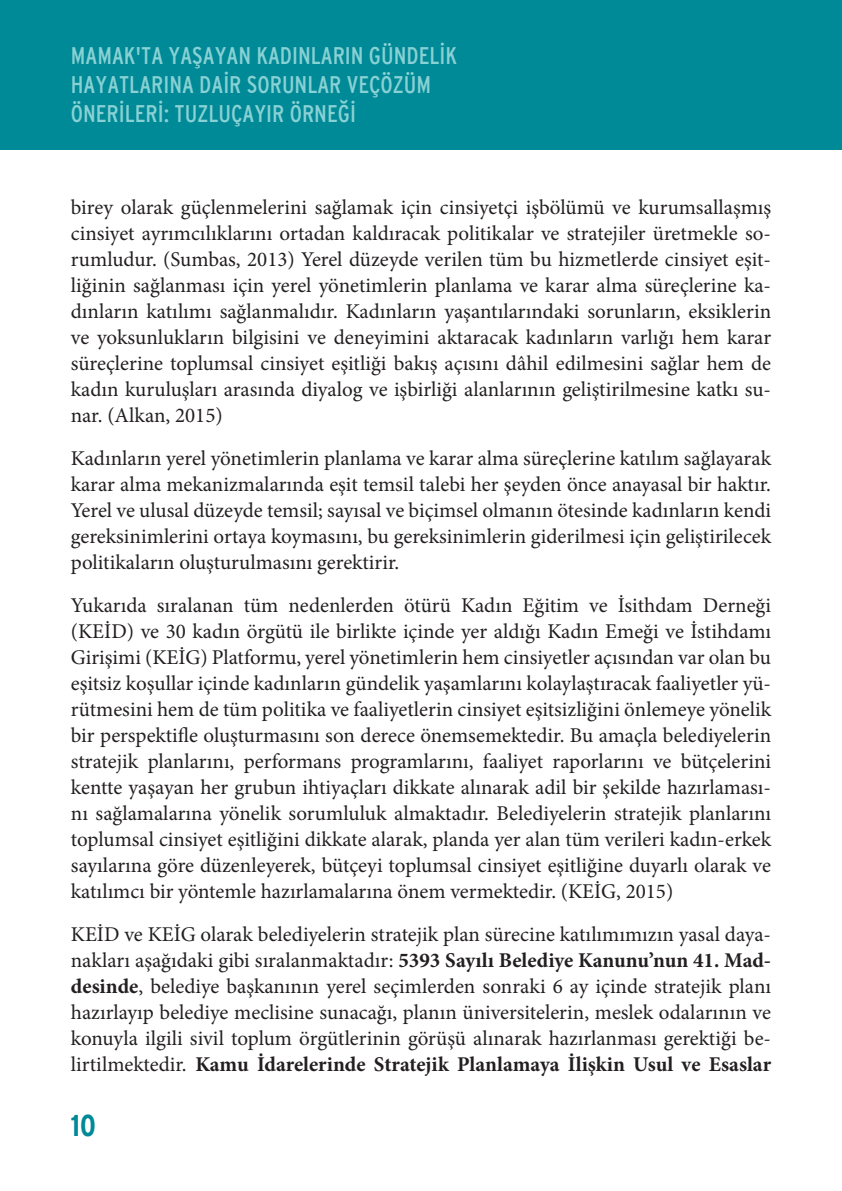
<style>
.page{position:relative;width:842px;height:1191px;background:#fff}
.page>*{position:absolute;margin:0;border:0;box-sizing:border-box;transform-origin:0 0}
.t1{font:700 condensed 30px "Interstate";color:#008996}
.t2{font:condensed 24px/28.8px "Interstate";color:#88d1d4}
.konusmalar{font:21px/26px "Minion Pro";color:#231f20;text-align:justify}
.s1{font-weight:700}
</style>
<div class="page">
<div style="left:0;top:0;width:842px;height:150px;background:#008996"></div>
<p class="t2" style="left:71px;top:41px;width:388px">MAMAK'TA YAŞAYAN KADINLARIN GÜNDELİK<br>HAYATLARINA DAİR SORUNLAR VEÇÖZÜM<br>ÖNERİLERİ: TUZLUÇAYIR ÖRNEĞİ</p>
<p class="konusmalar" style="left:71px;top:194px;width:702px">birey olarak güçlenmelerini sağlamak için cinsiyetçi işbölümü ve kurumsallaşmış cinsiyet ayrımcılıklarını ortadan kaldıracak politikalar ve stratejiler üretmekle so&shy;rumludur. (Sumbas, 2013) Yerel düzeyde verilen tüm bu hizmetlerde cinsiyet eşit&shy;liğinin sağlanması için yerel yönetimlerin planlama ve karar alma süreçlerine ka&shy;dınların katılımı sağlanmalıdır. Kadınların yaşantılarındaki sorunların, eksiklerin ve yoksunlukların bilgisini ve deneyimini aktaracak kadınların varlığı hem karar süreçlerine toplumsal cinsiyet eşitliği bakış açısını dâhil edilmesini sağlar hem de kadın kuruluşları arasında diyalog ve işbirliği alanlarının geliştirilmesine katkı su&shy;nar. (Alkan, 2015)</p>
<p class="konusmalar" style="left:71px;top:445px;width:702px">Kadınların yerel yönetimlerin planlama ve karar alma süreçlerine katılım sağlayarak karar alma mekanizmalarında eşit temsil talebi her şeyden önce anayasal bir haktır.<br>Yerel ve ulusal düzeyde temsil; sayısal ve biçimsel olmanın ötesinde kadınların kendi gereksinimlerini ortaya koymasını, bu gereksinimlerin giderilmesi için geliştirilecek politikaların oluşturulmasını gerektirir.</p>
<p class="konusmalar" style="left:71px;top:592px;width:702px">Yukarıda sıralanan tüm nedenlerden ötürü Kadın Eğitim ve İsithdam Derneği (KEİD) ve 30 kadın örgütü ile birlikte içinde yer aldığı Kadın Emeği ve İstihdamı Girişimi (KEİG) Platformu, yerel yönetimlerin hem cinsiyetler açısından var olan bu eşitsiz koşullar içinde kadınların gündelik yaşamlarını kolaylaştıracak faaliyetler yü&shy;rütmesini hem de tüm politika ve faaliyetlerin cinsiyet eşitsizliğini önlemeye yönelik bir perspektifle oluşturmasını son derece önemsemektedir. Bu amaçla belediyelerin stratejik planlarını, performans programlarını, faaliyet raporlarını ve bütçelerini kentte yaşayan her grubun ihtiyaçları dikkate alınarak adil bir şekilde hazırlaması&shy;nı sağlamalarına yönelik sorumluluk almaktadır. Belediyelerin stratejik planlarını toplumsal cinsiyet eşitliğini dikkate alarak, planda yer alan tüm verileri kadın-erkek sayılarına göre düzenleyerek, bütçeyi toplumsal cinsiyet eşitliğine duyarlı olarak ve katılımcı bir yöntemle hazırlamalarına önem vermektedir. (KEİG, 2015)</p>
<p class="konusmalar" style="left:71px;top:921px;width:702px">KEİD ve KEİG olarak belediyelerin stratejik plan sürecine katılımımızın yasal daya&shy;nakları aşağıdaki gibi sıralanmaktadır: <span class="s1">5393 Sayılı Belediye Kanunu’nun 41. Mad&shy;desinde</span>, belediye başkanının yerel seçimlerden sonraki 6 ay içinde stratejik planı hazırlayıp belediye meclisine sunacağı, planın üniversitelerin, meslek odalarının ve konuyla ilgili sivil toplum örgütlerinin görüşü alınarak hazırlanması gerektiği be&shy;lirtilmektedir. <span class="s1">Kamu İdarelerinde Stratejik Planlamaya İlişkin Usul ve Esaslar</span></p>
<h1 class="t1" style="left:71px;top:1108px;width:27px">10</h1>
</div>
